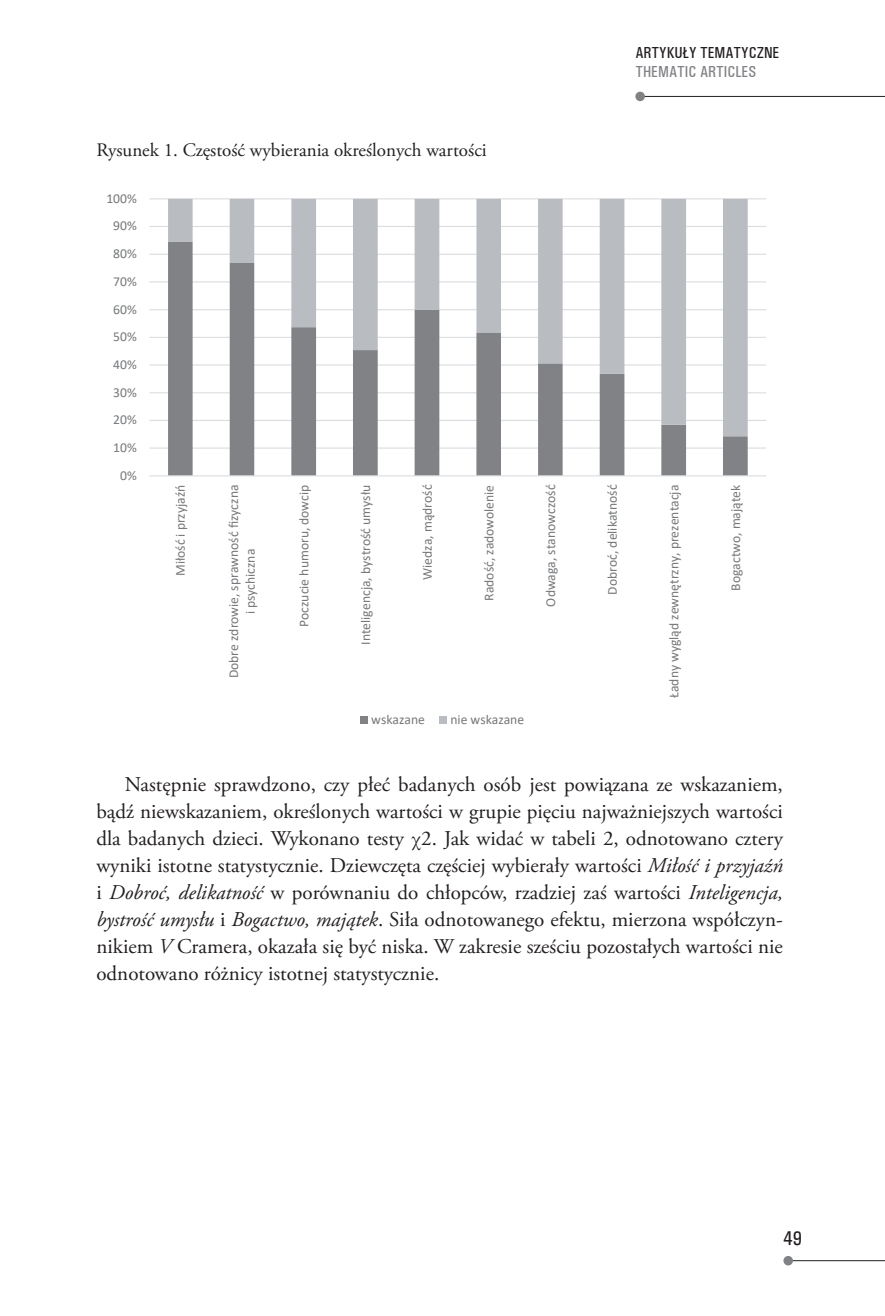
<style>
.page{position:relative;width:885px;height:1316px;background:#fff}
.page>*{position:absolute;margin:0;border:0;box-sizing:border-box;transform-origin:0 0}
.t1{font:21px/27px "Adobe Garamond Pro";color:#231f20;text-align:justify}
.t2{font:500 condensed 20px "Univers";color:#231f20}
.t3{font:19px "Adobe Garamond Pro";color:#231f20}
.t4{font:500 condensed 16px "Univers";color:#231f20}
.t5{font:500 condensed 16px "Univers";color:#808285}
.t6{font:13.6px/16.6px "Calibri";color:#76787b;text-align:center}
.s1{font-family:"Garamond"}
.s2{font-style:italic}
</style>
<div class="page">
<hr style="left:640px;top:96px;width:244px;height:1px;background:#231f20">
<div style="left:635px;top:92px;width:9px;height:9px;background:#808285;border-radius:50%"></div>
<hr style="left:788px;top:1260px;width:96px;height:1px;background:#231f20">
<div style="left:783px;top:1255px;width:9px;height:10px;background:#808285;border-radius:50%"></div>
<hr style="left:149px;top:447px;width:617px;height:1px;background:#dcdddf">
<hr style="left:149px;top:420px;width:617px;height:1px;background:#dcdddf">
<hr style="left:149px;top:392px;width:617px;height:1px;background:#dcdddf">
<hr style="left:149px;top:364px;width:617px;height:1px;background:#dcdddf">
<hr style="left:149px;top:337px;width:617px;height:1px;background:#dcdddf">
<hr style="left:149px;top:309px;width:617px;height:1px;background:#dcdddf">
<hr style="left:149px;top:281px;width:617px;height:1px;background:#dcdddf">
<hr style="left:149px;top:254px;width:617px;height:1px;background:#dcdddf">
<hr style="left:149px;top:226px;width:617px;height:1px;background:#dcdddf">
<hr style="left:149px;top:198px;width:617px;height:1px;background:#dcdddf">
<svg style="left:168px;top:436px;width:579px;height:39px"></svg>
<svg style="left:168px;top:199px;width:579px;height:237px"></svg>
<hr style="left:149px;top:475px;width:617px;height:1px;background:#dcdddf">
<div style="left:360px;top:716px;width:8px;height:8px;background:#808285"></div>
<div style="left:439px;top:716px;width:8px;height:8px;background:#b9bcc0"></div>
<p class="t3" style="left:96px;top:138px;width:392px">Rysunek 1. Częstość wybierania określonych wartości</p>
<p class="t6" style="left:106px;top:189px;width:32px">100%</p>
<p class="t6" style="left:113px;top:217px;width:25px">90%</p>
<p class="t6" style="left:113px;top:245px;width:25px">80%</p>
<p class="t6" style="left:113px;top:273px;width:25px">70%</p>
<p class="t6" style="left:113px;top:300px;width:25px">60%</p>
<p class="t6" style="left:113px;top:328px;width:25px">50%</p>
<p class="t6" style="left:113px;top:356px;width:25px">40%</p>
<p class="t6" style="left:113px;top:383px;width:25px">30%</p>
<p class="t6" style="left:113px;top:411px;width:25px">20%</p>
<p class="t6" style="left:113px;top:439px;width:25px">10%</p>
<p class="t6" style="left:120px;top:466px;width:18px">0%</p>
<p class="t4" style="left:635px;top:43px;width:145px">ARTYKUŁY TEMATYCZNE</p>
<p class="t5" style="left:635px;top:62px;width:122px">THEMATIC ARTICLES</p>
<p class="t6" style="left:172px;top:576px;width:93px;rotate:-90deg">Miłość i przyjaźń</p>
<p class="t6" style="left:225px;top:678px;width:195px;rotate:-90deg">Dobre zdrowie, sprawność fizyczna i psychiczna</p>
<p class="t6" style="left:295px;top:627px;width:144px;rotate:-90deg">Poczucie humoru, dowcip</p>
<p class="t6" style="left:357px;top:644px;width:161px;rotate:-90deg">Inteligencja, bystrość umysłu</p>
<p class="t6" style="left:418px;top:580px;width:97px;rotate:-90deg">Wiedza, mądrość</p>
<p class="t6" style="left:480px;top:600px;width:117px;rotate:-90deg">Radość, zadowolenie</p>
<p class="t6" style="left:542px;top:606px;width:123px;rotate:-90deg">Odwaga, stanowczość</p>
<p class="t6" style="left:603px;top:594px;width:111px;rotate:-90deg">Dobroć, delikatność</p>
<p class="t6" style="left:665px;top:698px;width:215px;rotate:-90deg">Ładny wygląd zewnętrzny, prezentacja</p>
<p class="t6" style="left:726px;top:590px;width:107px;rotate:-90deg">Bogactwo, majątek</p>
<p class="t6" style="left:371px;top:711px;width:55px">wskazane</p>
<p class="t6" style="left:450px;top:711px;width:75px">nie wskazane</p>
<p class="t1" style="left:96px;top:771px;width:688px;text-indent:28px">Następnie sprawdzono, czy płeć badanych osób jest powiązana ze wskazaniem, bądź niewskazaniem, określonych wartości w grupie pięciu najważniejszych wartości dla badanych dzieci. Wykonano testy <span class="s1">χ</span>2. Jak widać w tabeli 2, odnotowano cztery wyniki istotne statystycznie. Dziewczęta częściej wybierały wartości <span class="s2">Miłość i przyjaźń </span>i <span class="s2">Dobroć, delikatność</span> w porównaniu do chłopców, rzadziej zaś wartości <span class="s2">Inteligencja, bystrość umysłu</span> i <span class="s2">Bogactwo, majątek</span>. Siła odnotowanego efektu, mierzona współczyn&shy;nikiem <span class="s2">V</span> Cramera, okazała się być niska. W zakresie sześciu pozostałych wartości nie odnotowano różnicy istotnej statystycznie.</p>
<p class="t2" style="left:783px;top:1226px;width:20px">49</p>
</div>
